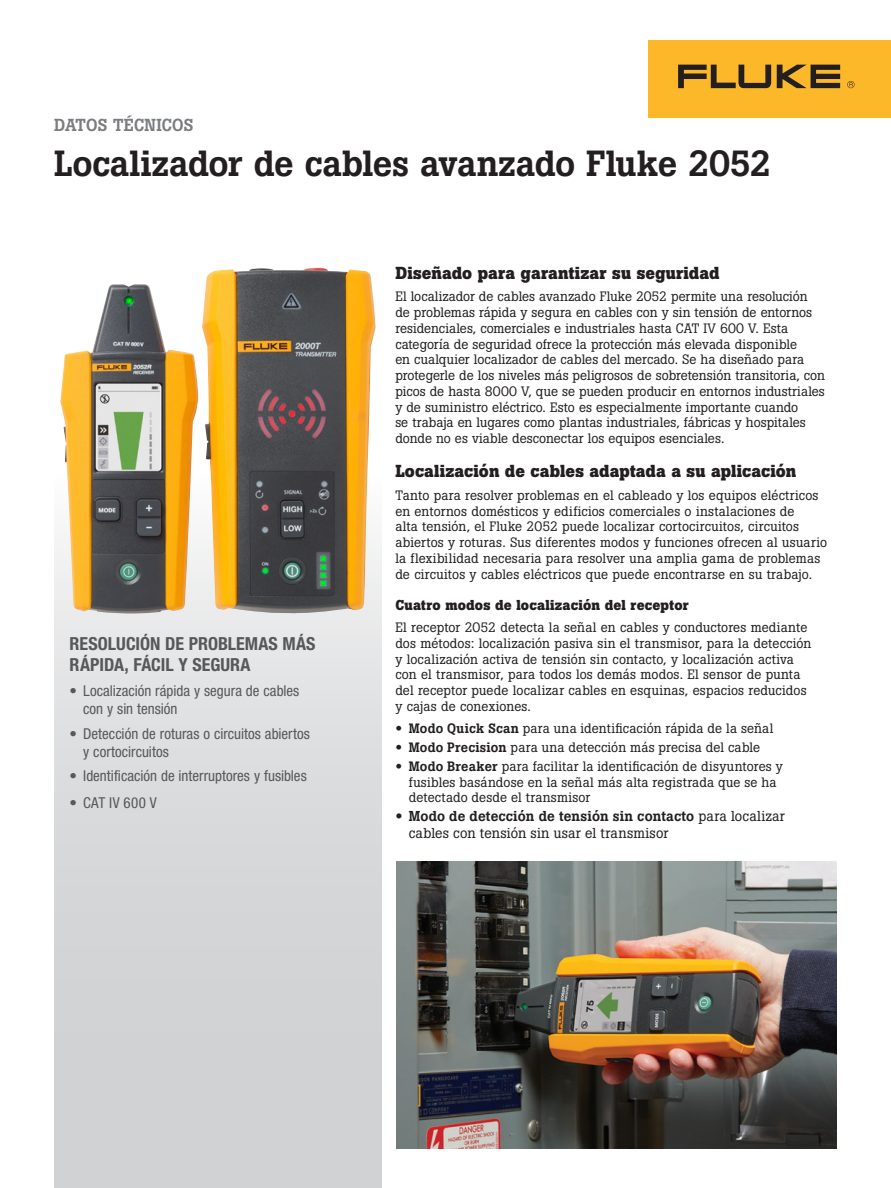
<style>
.page{position:relative;width:891px;height:1188px;background:#fff}
.page>*{position:absolute;margin:0;border:0;box-sizing:border-box;transform-origin:0 0}
.Headline{font:500 36px "Boton Pro";letter-spacing:-.015em;color:#231f20}
.Gradient_subhead{font:700 condensed 18px/21px "Helvetica Neue LT Pro";color:#57585a}
._1st_level_Subhead{font:700 17.25px "Boton Pro";letter-spacing:.005em;color:#231f20}
.intro_subhead{font:500 17.25px "Boton Pro";letter-spacing:-.005em;color:#7a7c7f}
.Gradient_specs{font:condensed 15px/18px "Helvetica Neue LT Pro";color:#57585a}
.Body_copy{font:14.25px/16.5px "Boton Pro";letter-spacing:.015em;color:#231f20}
._1st_par_body{font:700 14.25px "Boton Pro";letter-spacing:.01em;color:#231f20}
._1st_par_body-2{font:13.5px/15.8px "Boton Pro";letter-spacing:.005em;color:#231f20}
.Body_copy-2{font:13.5px/15.8px "Boton Pro";letter-spacing:.015em;color:#231f20}
.s1{font-family:"Helvetica Neue LT Pro"}
.s2{font-weight:500}
</style>
<div class="page">
<div style="left:54px;top:475px;width:328px;height:713px;background:linear-gradient(to bottom,#f3f3f3,#c8c9cc)"></div>
<div style="left:648px;top:40px;width:243px;height:78px;background:#fcb828"></div>
<svg style="left:777px;top:65px;width:63px;height:23px"></svg>
<svg style="left:678px;top:65px;width:93px;height:23px"></svg>
<svg style="left:847px;top:81px;width:8px;height:7px"></svg>
<img style="left:396px;top:862px;width:440px;height:286px">
<img style="left:60px;top:284px;width:138px;height:330px">
<img style="left:202px;top:267px;width:174px;height:348px">
<p class="intro_subhead" style="left:54px;top:114px;width:141px">DATOS TÉCNICOS</p>
<p class="Headline" style="left:54px;top:140px;width:719px">Localizador de cables avanzado Fluke 2052</p>
<p class="Gradient_subhead" style="left:70px;top:633px;width:247px">RESOLUCIÓN DE PROBLEMAS MÁS<br>RÁPIDA, FÁCIL Y SEGURA</p>
<p class="Gradient_specs" style="left:83px;top:681px;width:218px;text-indent:-14px">• Localización rápida y segura de cables con y sin tensión</p>
<p class="Gradient_specs" style="left:83px;top:724px;width:228px;text-indent:-14px">• Detección de roturas o circuitos abiertos y cortocircuitos</p>
<p class="Gradient_specs" style="left:70px;top:767px;width:239px">• Identificación de interruptores y fusibles</p>
<p class="Gradient_specs" style="left:70px;top:793px;width:89px">• CAT IV 600 V</p>
<p class="_1st_level_Subhead" style="left:395px;top:261px;width:326px">Diseñado para garantizar su seguridad</p>
<p class="_1st_par_body-2" style="left:395px;top:289px;width:431px">El localizador de cables avanzado Fluke 2052 permite una resolución de problemas rápida y segura en cables con y sin tensión de entornos residenciales, comerciales e industriales hasta CAT IV 600 V. Esta categoría de seguridad ofrece la protección más elevada disponible<br>en cualquier localizador de cables del mercado. Se ha diseñado para protegerle de los niveles más peligrosos de sobretensión transitoria, con picos de hasta 8000 V, que se pueden producir en entornos industriales y de suministro eléctrico. Esto es especialmente importante cuando<br>se trabaja en lugares como plantas industriales, fábricas y hospitales donde no es viable desconectar los equipos esenciales.</p>
<p class="_1st_level_Subhead" style="left:395px;top:460px;width:403px">Localización de cables adaptada a su aplicación</p>
<p class="_1st_par_body-2" style="left:395px;top:487px;width:433px">Tanto para resolver problemas en el cableado y los equipos eléctricos en entornos domésticos y edificios comerciales o instalaciones de<br>alta tensión, el Fluke 2052 puede localizar cortocircuitos, circuitos abiertos y roturas. Sus diferentes modos y funciones ofrecen al usuario la flexibilidad necesaria para resolver una amplia gama de problemas de circuitos y cables eléctricos que puede encontrarse en su trabajo.</p>
<p class="_1st_par_body" style="left:395px;top:595px;width:295px">Cuatro modos de localización del receptor</p>
<p class="_1st_par_body-2" style="left:395px;top:620px;width:417px">El receptor 2052 detecta la señal en cables y conductores mediante dos métodos: localización pasiva sin el transmisor, para la detección y localización activa de tensión sin contacto, y localización activa con el transmisor, para todos los demás modos. El sensor de punta del receptor puede localizar cables en esquinas, espacios reducidos y cajas de conexiones.</p>
<p class="Body_copy-2" style="left:395px;top:721px;width:379px"><span class="s1">•</span> <span class="s2">Modo Quick Scan</span> para una identificación rápida de la señal</p>
<p class="Body_copy-2" style="left:395px;top:740px;width:366px"><span class="s1">•</span> <span class="s2">Modo Precision</span> para una detección más precisa del cable</p>
<p class="Body_copy-2" style="left:409px;top:758px;width:376px;text-indent:-14px"><span class="s1">•</span> <span class="s2">Modo Breaker</span> para facilitar la identificación de disyuntores y fusibles basándose en la señal más alta registrada que se ha detectado desde el transmisor</p>
<p class="Body_copy" style="left:409px;top:808px;width:378px;text-indent:-14px"><span class="s1">•</span> <span class="s2">Modo de detección de tensión sin contacto</span> para localizar cables con tensión sin usar el transmisor</p>
</div>
